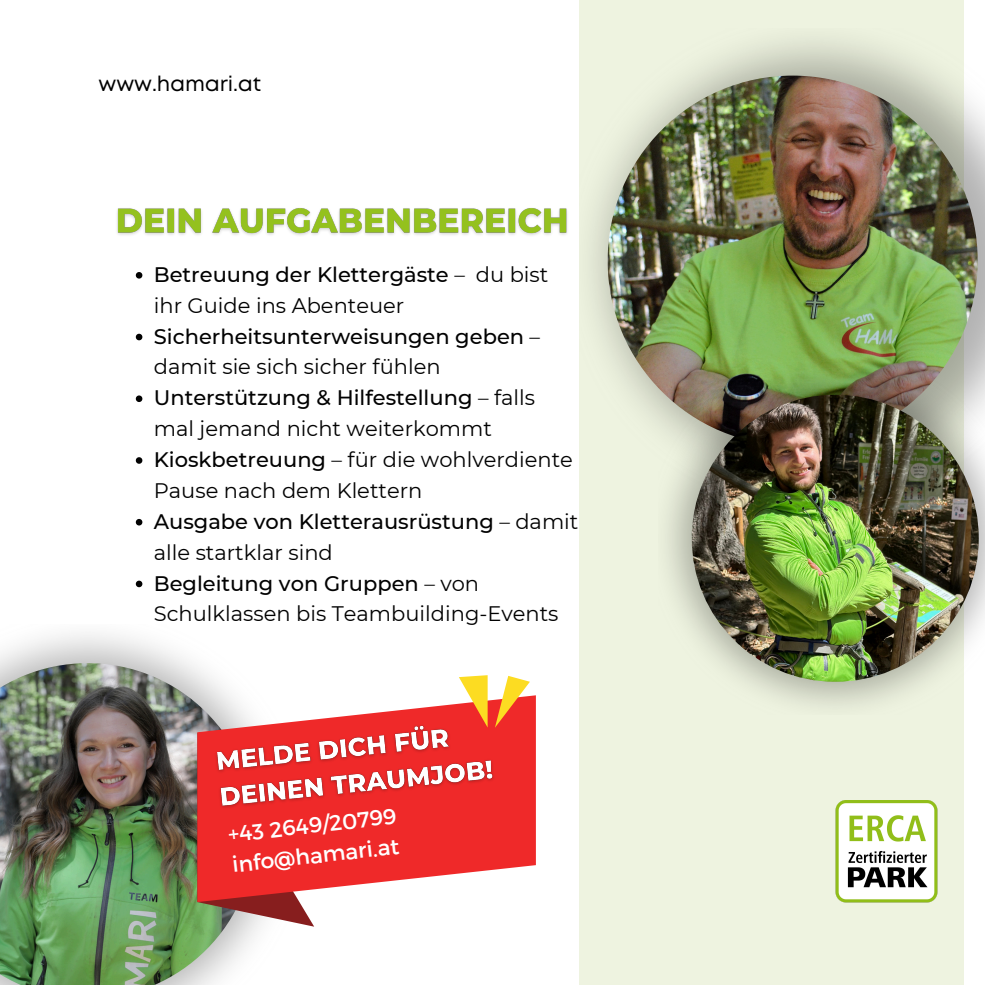
<style>
.page{position:relative;width:985px;height:985px;background:#fff}
.page>*{position:absolute;margin:0;border:0;box-sizing:border-box;transform-origin:0 0}
.t1{font:21.88px "Montserrat";color:#fff}
.t2{font:21px/30.8px "Montserrat";color:#020202}
.t3{font:500 21px/30.8px "Montserrat";color:#020202}
.t4{font:21px "Mont";color:#000}
.s1{font-weight:500}
.s2{font-weight:400}
</style>
<div class="page">
<div style="left:579px;top:0;width:385px;height:984px;background:#eef3e0"></div>
<img style="left:0;top:663px;width:255px;height:321px">
<img style="left:590px;top:39px;width:394px;height:383px">
<img style="left:607px;top:76px;width:370px;height:369px;border-radius:50%">
<img style="left:658px;top:362px;width:326px;height:344px">
<img style="left:691px;top:395px;width:287px;height:286px;border-radius:50%">
<img style="left:835px;top:800px;width:102px;height:102px">
<svg style="left:197px;top:902px;width:117px;height:24px"></svg>
<svg style="left:197px;top:695px;width:339px;height:207px;fill:#ef2929"></svg>
<svg style="left:495px;top:675px;width:35px;height:52px"></svg>
<svg style="left:459px;top:675px;width:28px;height:38px"></svg>
<svg style="left:136px;top:272px;width:6px;height:6px"></svg>
<svg style="left:136px;top:334px;width:6px;height:6px"></svg>
<svg style="left:136px;top:395px;width:6px;height:7px"></svg>
<svg style="left:136px;top:457px;width:6px;height:6px"></svg>
<svg style="left:136px;top:519px;width:6px;height:6px"></svg>
<svg style="left:136px;top:580px;width:6px;height:7px"></svg>
<img style="left:117px;top:208px;width:451px;height:28px">
<img style="left:210px;top:713px;width:289px;height:99px">
<p class="t4" style="left:98px;top:76px;width:164px">www.hamari.at</p>
<p class="t2" style="left:154px;top:259px;width:396px"><span class="s1">Betreuung der Klettergäste</span> – du bist ihr Guide ins Abenteuer</p>
<p class="t3" style="left:154px;top:320px;width:388px">Sicherheitsunterweisungen geben <span class="s2">– damit sie sich sicher fühlen</span></p>
<p class="t2" style="left:154px;top:382px;width:383px"><span class="s1">Unterstützung &amp; Hilfestellung</span> – falls mal jemand nicht weiterkommt</p>
<p class="t2" style="left:154px;top:444px;width:420px"><span class="s1">Kioskbetreuung</span> – für die wohlverdiente<br>Pause nach dem Klettern</p>
<p class="t3" style="left:154px;top:506px;width:426px">Ausgabe von Kletterausrüstung <span class="s2">– damit alle startklar sind</span></p>
<p class="t2" style="left:154px;top:567px;width:406px"><span class="s1">Begleitung von Gruppen</span> – von<br>Schulklassen bis Teambuilding-Events</p>
<p class="t1" style="left:227px;top:819px;width:170px;rotate:-6deg">+43 2649/20799</p>
<p class="t1" style="left:231px;top:849px;width:169px;rotate:-6deg">info@hamari.at</p>
</div>
